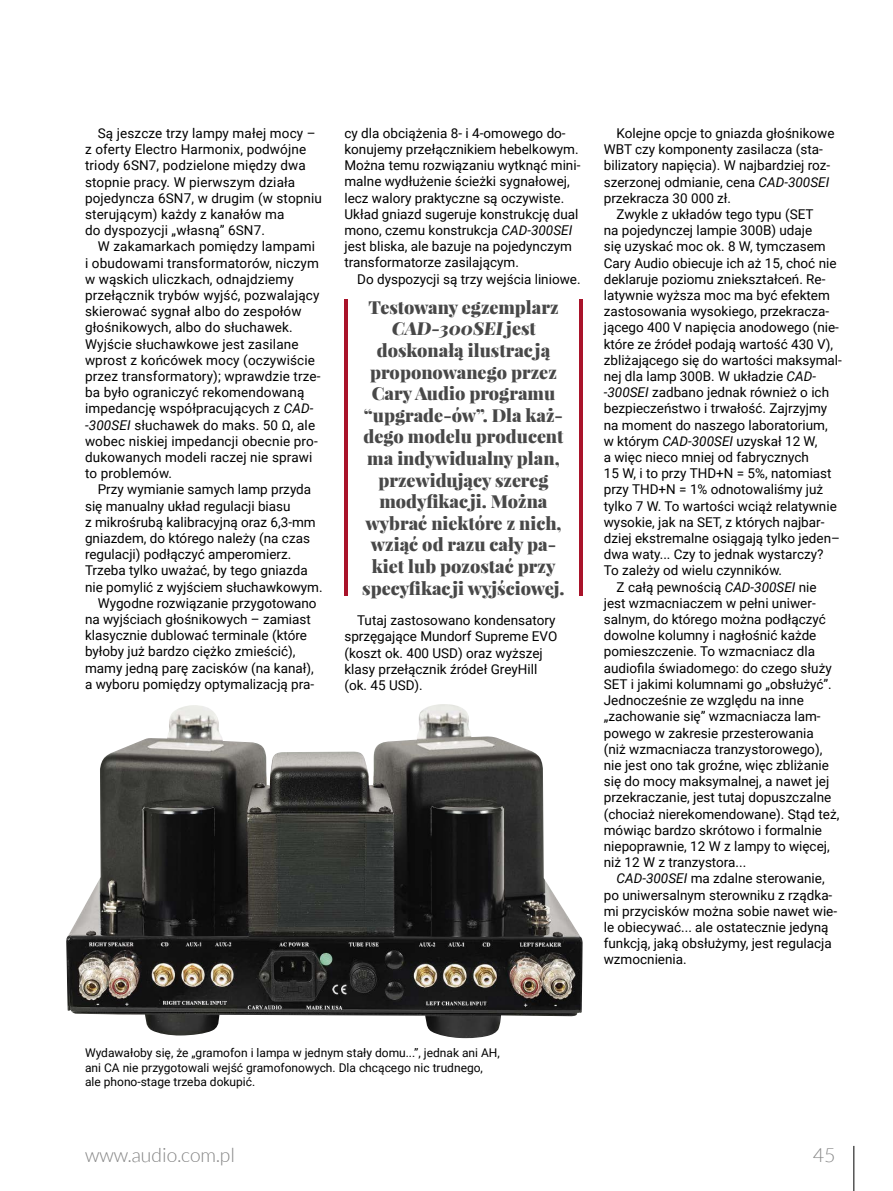
<style>
.page{position:relative;width:893px;height:1191px;background:#fff}
.page>*{position:absolute;margin:0;border:0;box-sizing:border-box;transform-origin:0 0}
.t1{font:300 19.5px "Lato";color:#858585}
.t2{font:900 18px/21.6px "Playfair Display";color:#484848;text-align:center}
.t3{font:13.5px/16.2px "Roboto";color:#000}
.t4{font:12px/14.4px "Roboto";color:#000}
.s1{font-style:italic}
</style>
<div class="page">
<hr style="left:854px;top:1145px;width:1px;height:46px;background:#000">
<hr style="left:344px;top:299px;width:4px;height:296px;background:#a9132a">
<hr style="left:579px;top:299px;width:4px;height:296px;background:#a9132a">
<img style="left:66px;top:704px;width:517px;height:334px">
<p class="t3" style="left:85px;top:124px;width:238px;text-indent:13px">Są jeszcze trzy lampy małej mocy – z oferty Electro Harmonix, podwójne triody 6SN7, podzielone między dwa stopnie pracy. W pierwszym działa pojedyncza 6SN7, w drugim (w stopniu sterującym) każdy z kanałów ma<br>do dyspozycji „własną” 6SN7.</p>
<p class="t3" style="left:85px;top:238px;width:237px;text-indent:13px">W zakamarkach pomiędzy lampami i obudowami transformatorów, niczym w wąskich uliczkach, odnajdziemy przełącznik trybów wyjść, pozwalający skierować sygnał albo do zespołów głośnikowych, albo do słuchawek.<br>Wyjście słuchawkowe jest zasilane wprost z końcówek mocy (oczywiście przez transformatory); wprawdzie trze&shy;ba było ograniczyć rekomendowaną impedancję współpracujących z <span class="s1">CAD--300SEI</span> słuchawek do maks. 50 Ω, ale wobec niskiej impedancji obecnie pro&shy;dukowanych modeli raczej nie sprawi to problemów.</p>
<p class="t3" style="left:98px;top:481px;width:215px">Przy wymianie samych lamp przyda</p>
<p class="t3" style="left:85px;top:497px;width:207px">się manualny układ regulacji biasu</p>
<p class="t3" style="left:85px;top:513px;width:232px">z mikrośrubą kalibracyjną oraz 6,3-mm</p>
<p class="t3" style="left:85px;top:529px;width:226px">gniazdem, do którego należy (na czas</p>
<p class="t3" style="left:85px;top:546px;width:208px">regulacji) podłączyć amperomierz.</p>
<p class="t3" style="left:85px;top:562px;width:224px">Trzeba tylko uważać, by tego gniazda</p>
<p class="t3" style="left:85px;top:578px;width:239px">nie pomylić z wyjściem słuchawkowym.</p>
<p class="t3" style="left:98px;top:594px;width:220px">Wygodne rozwiązanie przygotowano</p>
<p class="t3" style="left:85px;top:610px;width:227px">na wyjściach głośnikowych – zamiast</p>
<p class="t3" style="left:85px;top:627px;width:224px">klasycznie dublować terminale (które</p>
<p class="t3" style="left:85px;top:643px;width:212px">byłoby już bardzo ciężko zmieścić),</p>
<p class="t3" style="left:85px;top:659px;width:230px">mamy jedną parę zacisków (na kanał),</p>
<p class="t3" style="left:85px;top:675px;width:231px">a wyboru pomiędzy optymalizacją pra-</p>
<p class="t3" style="left:344px;top:124px;width:237px">cy dla obciążenia 8- i 4-omowego do&shy;konujemy przełącznikiem hebelkowym.<br>Można temu rozwiązaniu wytknąć mini&shy;malne wydłużenie ścieżki sygnałowej, lecz walory praktyczne są oczywiste.<br>Układ gniazd sugeruje konstrukcję dual mono, czemu konstrukcja <span class="s1">CAD-300SEI </span>jest bliska, ale bazuje na pojedynczym transformatorze zasilającym.</p>
<p class="t3" style="left:357px;top:270px;width:225px">Do dyspozycji są trzy wejścia liniowe.</p>
<p class="t2" style="left:362px;top:296px;width:204px">Testowany egzemplarz<br>CAD-300SEI j e st doskonałą ilustracją proponowanego przez<br>Cary Audio programu “upgrade-ów”. Dla każ&shy;dego modelu producent ma indywidualny plan, przewidujący szereg modyfikacji. Można wybrać niektóre z nich, wziąć od razu cały pa&shy;kiet lub pozostać przy specyfikacji wyjściowej.</p>
<p class="t3" style="left:344px;top:612px;width:214px;text-indent:13px">Tutaj zastosowano kondensatory sprzęgające Mundorf Supreme EVO (koszt ok. 400 USD) oraz wyższej klasy przełącznik źródeł GreyHill (ok. 45 USD).</p>
<p class="t3" style="left:617px;top:124px;width:219px">Kolejne opcje to gniazda głośnikowe</p>
<p class="t3" style="left:604px;top:141px;width:221px">WBT czy komponenty zasilacza (sta-</p>
<p class="t3" style="left:604px;top:157px;width:228px">bilizatory napięcia). W najbardziej roz-</p>
<p class="t3" style="left:604px;top:173px;width:227px">szerzonej odmianie, cena <span class="s1">CAD-300SEI</span></p>
<p class="t3" style="left:604px;top:189px;width:129px">przekracza 30 000 zł.</p>
<p class="t3" style="left:617px;top:205px;width:198px">Zwykle z układów tego typu (SET</p>
<p class="t3" style="left:604px;top:222px;width:210px">na pojedynczej lampie 300B) udaje</p>
<p class="t3" style="left:604px;top:238px;width:223px">się uzyskać moc ok. 8 W, tymczasem</p>
<p class="t3" style="left:604px;top:254px;width:234px">Cary Audio obiecuje ich aż 15, choć nie</p>
<p class="t3" style="left:604px;top:270px;width:223px">deklaruje poziomu zniekształceń. Re-</p>
<p class="t3" style="left:604px;top:286px;width:228px">latywnie wyższa moc ma być efektem</p>
<p class="t3" style="left:604px;top:303px;width:227px">zastosowania wysokiego, przekracza-</p>
<p class="t3" style="left:604px;top:319px;width:237px">jącego 400 V napięcia anodowego (nie-</p>
<p class="t3" style="left:604px;top:335px;width:231px">które ze źródeł podają wartość 430 V),</p>
<p class="t3" style="left:604px;top:351px;width:240px">zbliżającego się do wartości maksymal-</p>
<p class="t3" style="left:604px;top:367px;width:214px">nej dla lamp 300B. W układzie <span class="s1">CAD-</span></p>
<p class="t3" style="left:604px;top:384px;width:227px"><span class="s1">-300SEI</span> zadbano jednak również o ich</p>
<p class="t3" style="left:604px;top:400px;width:225px">bezpieczeństwo i trwałość. Zajrzyjmy</p>
<p class="t3" style="left:604px;top:416px;width:225px">na moment do naszego laboratorium,</p>
<p class="t3" style="left:604px;top:432px;width:215px">w którym <span class="s1">CAD-300SEI</span> uzyskał 12 W,</p>
<p class="t3" style="left:604px;top:448px;width:207px">a więc nieco mniej od fabrycznych</p>
<p class="t3" style="left:604px;top:465px;width:229px">15 W, i to przy THD+N = 5%, natomiast</p>
<p class="t3" style="left:604px;top:481px;width:221px">przy THD+N = 1% odnotowaliśmy już</p>
<p class="t3" style="left:604px;top:497px;width:235px">tylko 7 W. To wartości wciąż relatywnie</p>
<p class="t3" style="left:604px;top:513px;width:222px">wysokie, jak na SET, z których najbar-</p>
<p class="t3" style="left:604px;top:529px;width:238px">dziej ekstremalne osiągają tylko jeden–</p>
<p class="t3" style="left:604px;top:546px;width:221px">dwa waty... Czy to jednak wystarczy?</p>
<p class="t3" style="left:604px;top:562px;width:180px">To zależy od wielu czynników.</p>
<p class="t3" style="left:617px;top:578px;width:202px">Z całą pewnością <span class="s1">CAD-300SEI</span> nie</p>
<p class="t3" style="left:604px;top:594px;width:213px">jest wzmacniaczem w pełni uniwer-</p>
<p class="t3" style="left:604px;top:610px;width:224px">salnym, do którego można podłączyć</p>
<p class="t3" style="left:604px;top:627px;width:214px">dowolne kolumny i nagłośnić każde</p>
<p class="t3" style="left:604px;top:643px;width:213px">pomieszczenie. To wzmacniacz dla</p>
<p class="t3" style="left:604px;top:659px;width:229px">audiofila świadomego: do czego służy</p>
<p class="t3" style="left:604px;top:675px;width:229px">SET i jakimi kolumnami go „obsłużyć”.</p>
<p class="t3" style="left:604px;top:691px;width:202px">Jednocześnie ze względu na inne</p>
<p class="t3" style="left:604px;top:708px;width:218px">„zachowanie się” wzmacniacza lam-</p>
<p class="t3" style="left:604px;top:724px;width:211px">powego w zakresie przesterowania</p>
<p class="t3" style="left:604px;top:740px;width:220px">(niż wzmacniacza tranzystorowego),</p>
<p class="t3" style="left:604px;top:756px;width:227px">nie jest ono tak groźne, więc zbliżanie</p>
<p class="t3" style="left:604px;top:772px;width:227px">się do mocy maksymalnej, a nawet jej</p>
<p class="t3" style="left:604px;top:789px;width:229px">przekraczanie, jest tutaj dopuszczalne</p>
<p class="t3" style="left:604px;top:805px;width:237px">(chociaż nierekomendowane). Stąd też,</p>
<p class="t3" style="left:604px;top:821px;width:220px">mówiąc bardzo skrótowo i formalnie</p>
<p class="t3" style="left:604px;top:837px;width:227px">niepoprawnie, 12 W z lampy to więcej,</p>
<p class="t3" style="left:604px;top:853px;width:144px">niż 12 W z tranzystora...</p>
<p class="t3" style="left:617px;top:870px;width:210px"><span class="s1">CAD-300SEI</span> ma zdalne sterowanie,</p>
<p class="t3" style="left:604px;top:886px;width:230px">po uniwersalnym sterowniku z rządka-</p>
<p class="t3" style="left:604px;top:902px;width:235px">mi przycisków można sobie nawet wie-</p>
<p class="t3" style="left:604px;top:918px;width:226px">le obiecywać... ale ostatecznie jedyną</p>
<p class="t3" style="left:604px;top:934px;width:229px">funkcją, jaką obsłużymy, jest regulacja</p>
<p class="t3" style="left:604px;top:951px;width:84px">wzmocnienia.</p>
<p class="t4" style="left:85px;top:1045px;width:416px">Wydawałoby się, że „gramofon i lampa w jednym stały domu...”, jednak ani AH, ani CA nie przygotowali wejść gramofonowych. Dla chcącego nic trudnego, ale phono-stage trzeba dokupić.</p>
<h1 class="t1" style="left:85px;top:1144px;width:151px">www.audio.com.pl</h1>
<h1 class="t1" style="left:813px;top:1144px;width:24px">45</h1>
</div>
